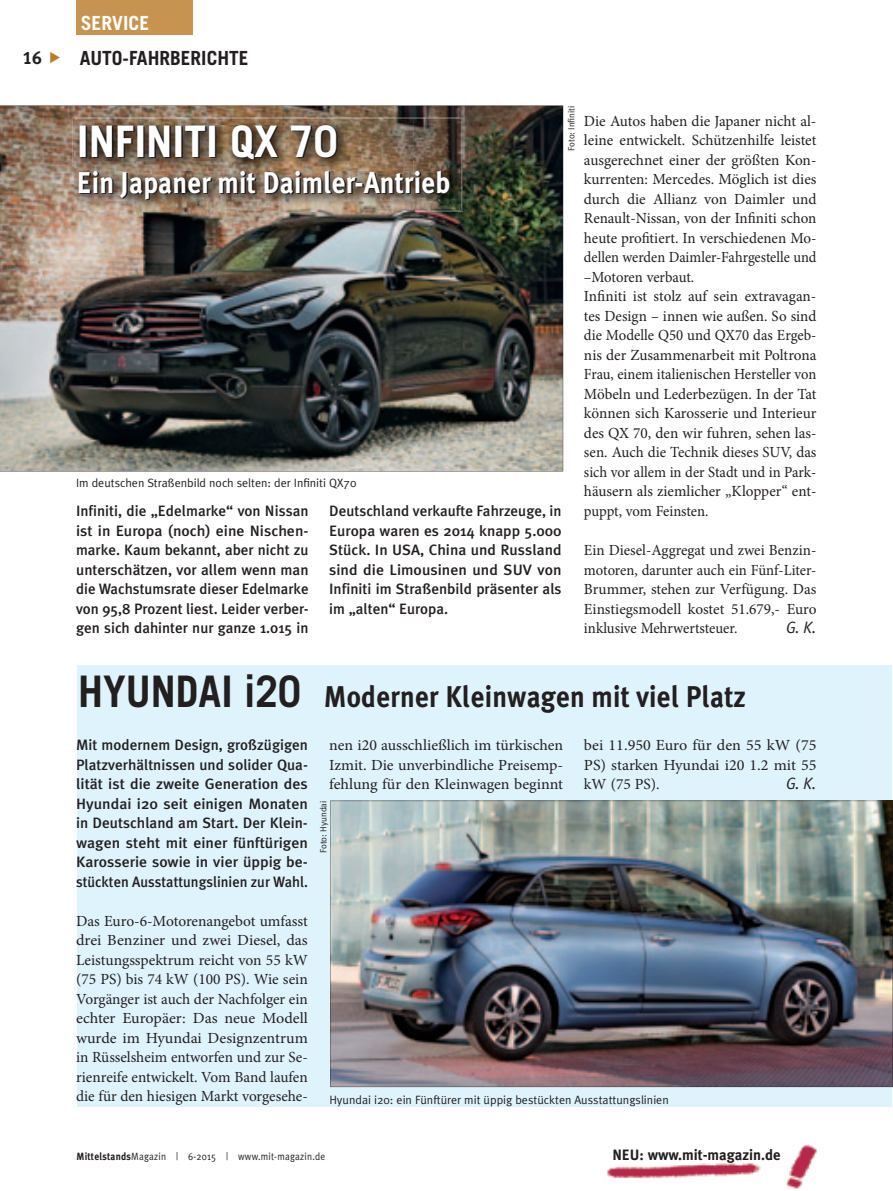
<style>
.page{position:relative;width:893px;height:1191px;background:#fff}
.page>*{position:absolute;margin:0;border:0;box-sizing:border-box;transform-origin:0 0}
.t1{font:700 43.5px "Trade Gothic";color:#fff}
.t2{font:700 30px "Meta Plus";letter-spacing:.01em;color:#231f20;scale:.9 1}
.t3{font:700 30px "Meta Plus";letter-spacing:.01em;color:#fff;scale:.9 1}
.t4{font:700 19.5px "Trade Gothic";color:#231f20}
.t5{font:700 19.5px "Trade Gothic";color:#fff}
.t6{font:18px "Meta Plus Bold Caps";color:#231f20}
.t7{font:italic 16.5px "Meta Plus Normal";color:#231f20;scale:.95 1}
.t8{font:15.45px/19.5px "Minion Pro";color:#231f20;text-align:justify}
.t9{font:15.45px/19.5px "Minion Pro";color:#231f20;text-align:justify;scale:1.04 1}
.t10{font:500 15px/19.5px "Meta Plus";color:#231f20;text-align:justify}
.t11{font:700 15px "Meta Plus";color:#231f20}
.t12{font:12px "Meta Plus Normal";color:#231f20}
.t13{font:10.5px "Meta Plus Normal";letter-spacing:.025em;color:#231f20;scale:.9 1}
.t14{font:9px "Meta Plus Normal";color:#231f20}
.s1{font-family:"Trade Gothic";font-size:43.5px}
.s2{font-family:"Meta Plus";font-weight:700}
</style>
<div class="page">
<div style="left:77px;top:0;width:116px;height:34px;background:#c79351"></div>
<div style="left:77px;top:665px;width:815px;height:441px;background:#dff3fc"></div>
<img style="left:607px;top:1144px;width:210px;height:45px">
<img style="left:0;top:106px;width:563px;height:365px">
<img style="left:74px;top:119px;width:389px;height:92px">
<img style="left:74px;top:210px;width:341px;height:1px">
<img style="left:330px;top:800px;width:563px;height:287px">
<img style="left:73px;top:117px;width:389px;height:47px">
<img style="left:73px;top:164px;width:1px;height:46px">
<img style="left:413px;top:119px;width:49px;height:91px">
<img style="left:81px;top:126px;width:257px;height:34px">
<img style="left:80px;top:172px;width:371px;height:28px">
<p class="t6" style="left:23px;top:47px;width:21px">16</p>
<p class="t5" style="left:81px;top:11px;width:70px">SERVICE</p>
<p class="t4" style="left:80px;top:46px;width:170px">AUTO-FAHRBERICHTE</p>
<h1 class="t1" style="left:77px;top:114px;width:262px">INFINITI QX 70</h1>
<h2 class="t3" style="left:77px;top:165px;width:416px">Ein Japaner mit Daimler-Antrieb</h2>
<p class="t14" style="left:566px;top:151px;width:47px;rotate:-90deg">Foto: Infiniti</p>
<p class="t12" style="left:76px;top:476px;width:282px">Im deutschen Straßenbild noch selten: der Infiniti QX70</p>
<p class="t10" style="left:329px;top:501px;width:234px">Deutschland verkaufte Fahrzeuge, in Europa waren es 2014 knapp 5.000<br>Stück. In USA, China und Russland sind die Limousinen und SUV von Infiniti im Straßenbild präsenter als im „alten“ Europa.</p>
<p class="t10" style="left:76px;top:501px;width:234px">Infiniti, die „Edelmarke“ von Nissan ist in Europa (noch) eine Nischen&shy;marke. Kaum bekannt, aber nicht zu unterschätzen, vor allem wenn man die Wachstumsrate dieser Edelmarke von 95,8 Prozent liest. Leider verber&shy;gen sich dahinter nur ganze 1.015 in</p>
<p class="t8" style="left:584px;top:111px;width:234px;text-align:left">Die Autos haben die Japaner nicht al&shy;leine entwickelt. Schützenhilfe leistet ausgerechnet einer der größten Kon&shy;kurrenten: Mercedes. Möglich ist dies durch die Allianz von Daimler und Renault-Nissan, von der Infiniti schon heute profitiert. In verschiedenen Mo&shy;dellen werden Daimler-Fahrgestelle und –Motoren verbaut.<br>Infiniti ist stolz auf sein extravagan&shy;tes Design – innen wie außen. So sind die Modelle Q50 und QX70 das Ergeb&shy;nis der Zusammenarbeit mit Poltrona Frau, einem italienischen Hersteller von Möbeln und Lederbezügen. In der Tat können sich Karosserie und Interieur des QX 70, den wir fuhren, sehen las&shy;sen. Auch die Technik dieses SUV, das sich vor allem in der Stadt und in Park&shy;häusern als ziemlicher „Klopper“ ent&shy;puppt, vom Feinsten.</p>
<p class="t8" style="left:584px;top:540px;width:234px">Ein Diesel-Aggregat und zwei Benzin&shy;motoren, darunter auch ein Fünf-Liter-Brummer, stehen zur Verfügung. Das Einstiegsmodell kostet 51.679,- Euro inklusive Mehrwertsteuer.</p>
<p class="t7" style="left:786px;top:618px;width:33px">G. K.</p>
<h2 class="t2" style="left:78px;top:679px;width:743px"><span class="s1">HYUNDAI I20</span> Moderner Kleinwagen mit viel Platz</h2>
<p class="t10" style="left:76px;top:735px;width:233px">Mit modernem Design, großzügigen Platzverhältnissen und solider Qua&shy;lität ist die zweite Generation des Hyundai i20 seit einigen Monaten in Deutschland am Start. Der Klein&shy;wagen steht mit einer fünftürigen Karosserie sowie in vier üppig be&shy;stückten Ausstattungslinien zur Wahl.</p>
<p class="t8" style="left:76px;top:911px;width:233px">Das Euro-6-Motorenangebot umfasst drei Benziner und zwei Diesel, das Leistungsspektrum reicht von 55 kW (75 PS) bis 74 kW (100 PS). Wie sein Vorgänger ist auch der Nachfolger ein echter Europäer: Das neue Modell wurde im Hyundai Designzentrum in Rüsselsheim entworfen und zur Se&shy;rienreife entwickelt. Vom Band laufen die für den hiesigen Markt vorgesehe-</p>
<p class="t8" style="left:329px;top:735px;width:235px">nen i20 ausschließlich im türkischen Izmit. Die unverbindliche Preisemp&shy;fehlung für den Kleinwagen beginnt</p>
<p class="t9" style="left:584px;top:735px;width:225px">bei 11.950 Euro für den 55 kW (75<br>PS) starken Hyundai i20 1.2 mit 55 kW (75 PS).</p>
<p class="t7" style="left:786px;top:774px;width:33px">G. K.</p>
<p class="t14" style="left:318px;top:853px;width:54px;rotate:-90deg">Foto: Hyundai</p>
<p class="t12" style="left:329px;top:1093px;width:341px">Hyundai i20: ein Fünftürer mit üppig bestückten Ausstattungslinien</p>
<p class="t13" style="left:77px;top:1150px;width:278px"><span class="s2">Mittelstands</span>Magazin | 6-2015 | www.mit-magazin.de</p>
<p class="t11" style="left:612px;top:1146px;width:170px">NEU: www.mit-magazin.de</p>
</div>
